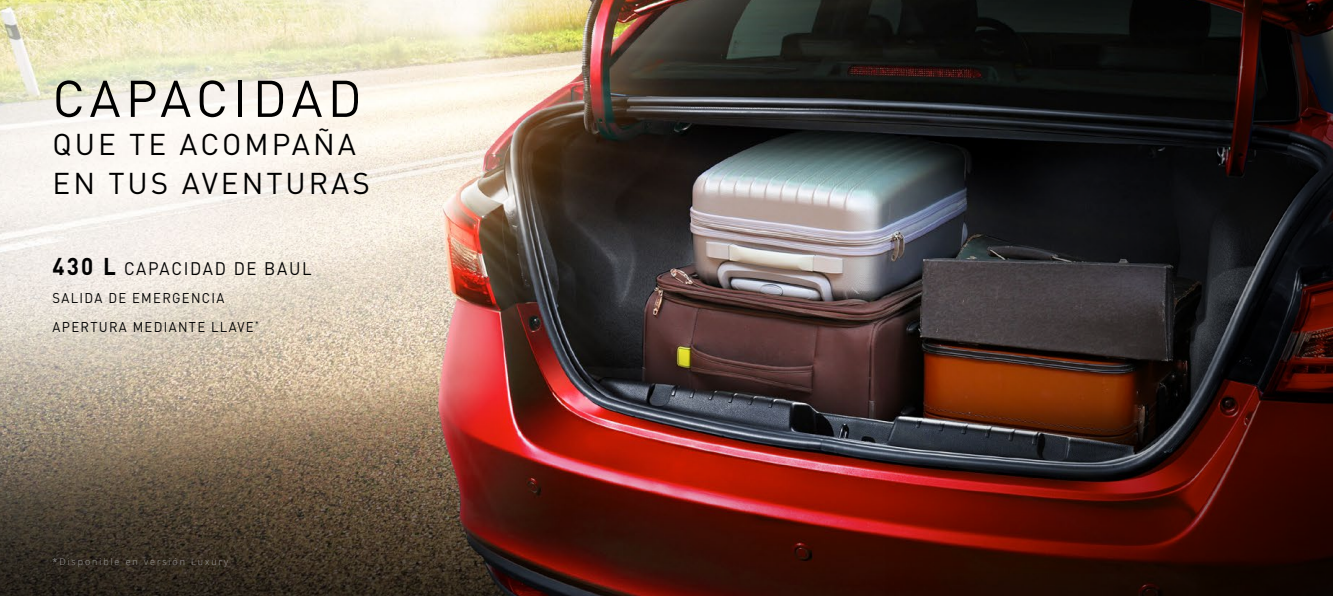
<style>
.page{position:relative;width:1333px;height:596px;background:#fff}
.page>*{position:absolute;margin:0;border:0;box-sizing:border-box;transform-origin:0 0}
.t1{font:50.8px "DIN";letter-spacing:.095em;color:#000}
.t2{font:29.7px/38.4px "DIN";letter-spacing:.1em;color:#000}
.t3{font:18px "DIN";letter-spacing:.1em;color:#020202;scale:.93 1}
.t4{font:14px/28.8px "DIN";letter-spacing:.1em;color:#020202;scale:.93 1}
.t5{font:300 9.2px "Open Sans";letter-spacing:.22em;color:#a3a3a3}
.s1{font-weight:700;font-size:24px}
</style>
<div class="page">
<img style="left:0;top:0;width:660px;height:245px">
<svg style="left:660px;top:0;width:672px;height:245px;background:#282828"></svg>
<img style="left:0;top:245px;width:1332px;height:350px">
<h1 class="t1" style="left:53px;top:67px;width:311px">CAPACIDAD</h1>
<h2 class="t2" style="left:53px;top:125px;width:319px">QUE TE ACOMPAÑA<br>EN TUS AVENTURAS</h2>
<p class="t3" style="left:53px;top:256px;width:280px"><span class="s1">430 L</span> CAPACIDAD DE BAUL</p>
<p class="t4" style="left:53px;top:283px;width:223px">SALIDA DE EMERGENCIA<br>APERTURA MEDIANTE LLAVE<sup>*</sup></p>
<p class="t5" style="left:53px;top:555px;width:177px">*Disponible en versión Luxury</p>
</div>
